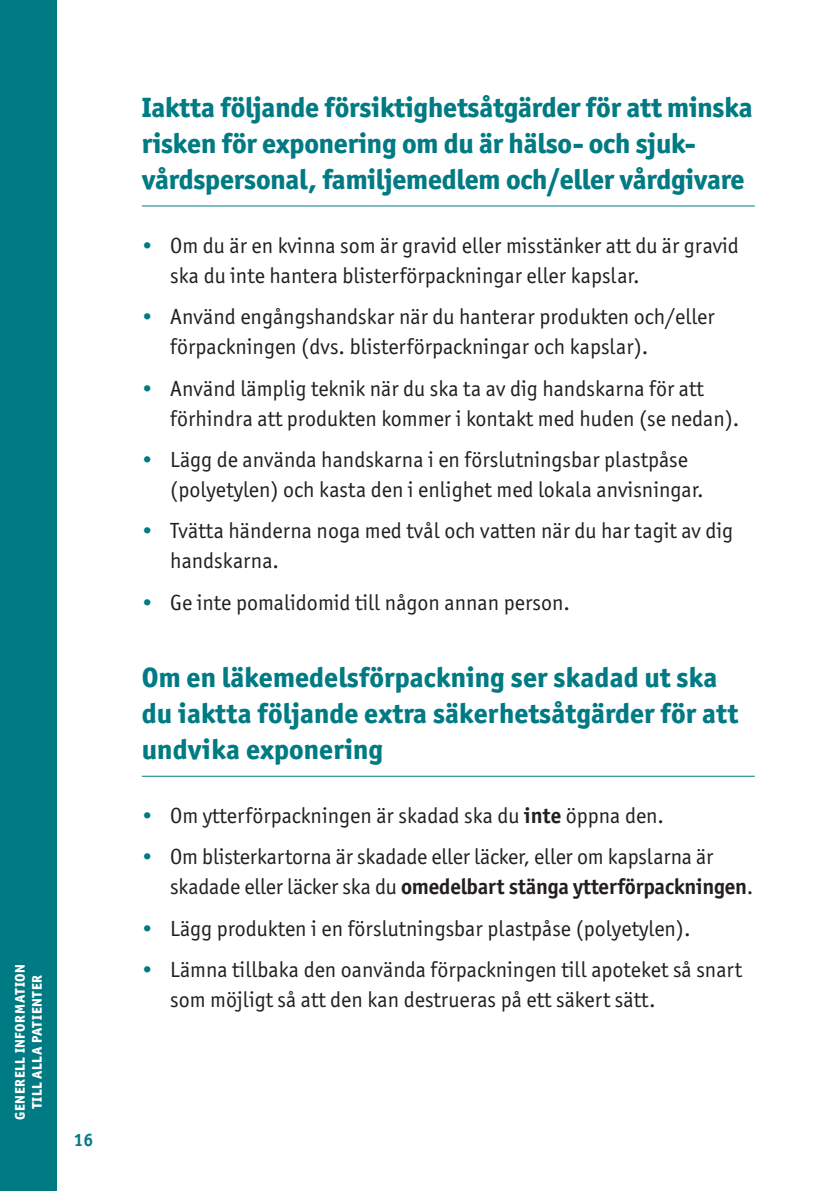
<style>
.page{position:relative;width:840px;height:1191px;background:#fff}
.page>*{position:absolute;margin:0;border:0;box-sizing:border-box;transform-origin:0 0}
.t1{font:800 28px/36px "Officina Sans ITC Pro";letter-spacing:-.01em;color:#007a83}
.t2{font:22px/30px "Officina Sans ITC Pro";color:#231f20}
.t3{font:700 18px "Officina Sans ITC Pro";color:#007a83}
.t4{font:800 14px/16.8px "Officina Sans ITC Pro";letter-spacing:.04em;color:#fff;text-align:center}
.s1{color:#007a83}
.s2{font-weight:700}
</style>
<div class="page">
<div style="left:0;top:0;width:57px;height:1191px;background:#007a83"></div>
<hr style="left:142px;top:206px;width:612px;height:1px;background:#007a83">
<hr style="left:142px;top:776px;width:612px;height:1px;background:#007a83">
<p class="t4" style="left:11px;top:1120px;width:157px;rotate:-90deg">GENERELL INFORMATION<br>TILL ALLA PATIENTER</p>
<p class="t3" style="left:74px;top:1128px;width:21px">16</p>
<p class="t1" style="left:142px;top:89px;width:612px">Iaktta följande försiktighetsåtgärder för att minska risken för exponering om du är hälso- och sjuk&shy;vårdspersonal, familjemedlem och/eller vårdgivare</p>
<p class="t2" style="left:170px;top:230px;width:570px;text-indent:-28px"><span class="s1">•</span> Om du är en kvinna som är gravid eller misstänker att du är gravid ska du inte hantera blisterförpackningar eller kapslar.</p>
<p class="t2" style="left:170px;top:301px;width:545px;text-indent:-28px"><span class="s1">•</span> Använd engångshandskar när du hanterar produkten och/eller förpackningen (dvs. blisterförpackningar och kapslar).</p>
<p class="t2" style="left:170px;top:373px;width:570px;text-indent:-28px"><span class="s1">•</span> Använd lämplig teknik när du ska ta av dig handskarna för att förhindra att produkten kommer i kontakt med huden (se nedan).</p>
<p class="t2" style="left:170px;top:444px;width:534px;text-indent:-28px"><span class="s1">•</span> Lägg de använda handskarna i en förslutningsbar plastpåse (polyetylen) och kasta den i enlighet med lokala anvisningar.</p>
<p class="t2" style="left:170px;top:516px;width:564px;text-indent:-28px"><span class="s1">•</span> Tvätta händerna noga med tvål och vatten när du har tagit av dig handskarna.</p>
<p class="t2" style="left:142px;top:587px;width:429px"><span class="s1">•</span> Ge inte pomalidomid till någon annan person.</p>
<p class="t1" style="left:142px;top:659px;width:597px">Om en läkemedelsförpackning ser skadad ut ska du iaktta följande extra säkerhetsåtgärder för att undvika exponering</p>
<p class="t2" style="left:142px;top:800px;width:523px"><span class="s1">•</span> Om ytterförpackningen är skadad ska du <span class="s2">inte</span> öppna den.</p>
<p class="t2" style="left:170px;top:842px;width:584px;text-indent:-28px"><span class="s1">•</span> Om blisterkartorna är skadade eller läcker, eller om kapslarna är skadade eller läcker ska du <span class="s2">omedelbart stänga ytterförpackningen</span>.</p>
<p class="t2" style="left:142px;top:913px;width:550px"><span class="s1">•</span> Lägg produkten i en förslutningsbar plastpåse (polyetylen).</p>
<p class="t2" style="left:170px;top:954px;width:573px;text-indent:-28px"><span class="s1">•</span> Lämna tillbaka den oanvända förpackningen till apoteket så snart som möjligt så att den kan destrueras på ett säkert sätt.</p>
</div>
